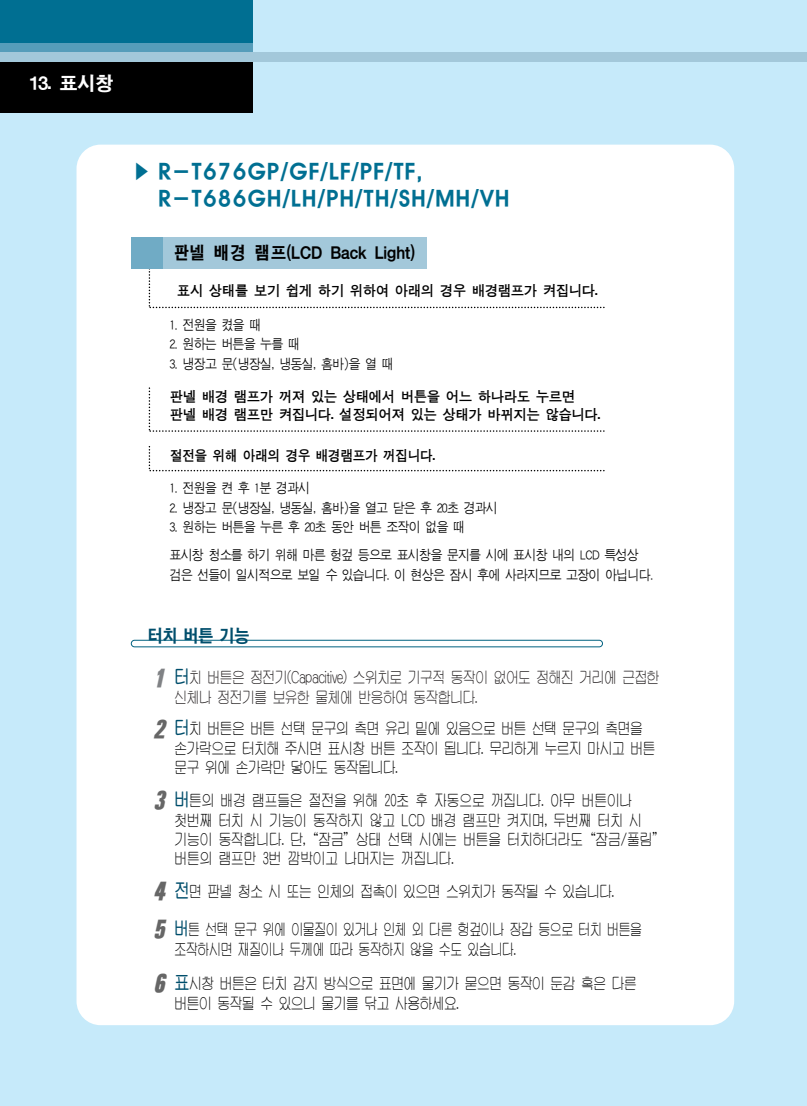
<style>
.page{position:relative;width:807px;height:1106px;background:#c6eafa}
.page>*{position:absolute;margin:0;border:0;box-sizing:border-box;transform-origin:0 0}
.t1{font:700 22.5px/27px "HY Wul Nun";color:#006f92;scale:.85 1}
.t2{font:19.5px "J Cbg K";color:#fff}
.t3{font:18px "J Cbg K";color:#000;scale:.9 1}
.t4{font:18px "J Cbg K";color:#004e6c;scale:.9 1}
.t5{font:15.75px/19.5px "J Cna RUSE";letter-spacing:-.025em;color:#000;scale:.8 1}
.t6{font:15.75px/19.4px "J Cna RUSE";color:#000;scale:.8 1}
.t7{font:15.75px/20.1px "J Cna RUSE";letter-spacing:-.025em;color:#231f20;scale:.8 1}
.t8{font:15.75px/20.1px "J Cna RUSE";letter-spacing:-.025em;color:#000;scale:.75 1}
.t9{font:15px/18px "J Ctg T";letter-spacing:-.085em;color:#000;scale:.95 1}
.t10{font:15px "J Ctg T";letter-spacing:-.085em;color:#000;scale:.9 1}
.t11{font:13.5px/28px "J Cmg J";letter-spacing:-.075em;color:#000;scale:.9 1}
.s1{font-family:"JCH Ead A";font-style:italic;font-size:27px;color:#808285}
.s2{font-family:"J Cna RUDE";font-size:18.75px;color:#004e6c}
.s3{font-family:"JCH Ead A";font-style:italic;font-size:27px;color:#666}
</style>
<div class="page">
<div style="left:0;top:61px;width:252px;height:52px;background:#000"></div>
<div style="left:0;top:0;width:252px;height:53px;background:#569dba"></div>
<div style="left:0;top:0;width:252px;height:43px;background:#006f92"></div>
<div style="left:0;top:52px;width:807px;height:10px;background:#a3c8da"></div>
<div style="left:77px;top:145px;width:657px;height:880px;background:#fff;border-radius:24px"></div>
<svg style="left:149px;top:268px;width:456px;height:40px"></svg>
<svg style="left:149px;top:388px;width:456px;height:44px"></svg>
<svg style="left:149px;top:446px;width:456px;height:25px"></svg>
<div style="left:131px;top:237px;width:296px;height:31px;background:#a3c8da"></div>
<div style="left:131px;top:237px;width:32px;height:31px;background:#70abc5"></div>
<div style="left:131px;top:640px;width:472px;height:7px;border:1px solid #006180;border-radius:3px"></div>
<h2 class="t2" style="left:29px;top:75px;width:86px">13. 표시창</h2>
<h1 class="t1" style="left:158px;top:160px;width:416px;text-indent:-25px">▶ R-T676GP/GF/LF/PF/TF,<br>R-T686GH/LH/PH/TH/SH/MH/VH</h1>
<h3 class="t3" style="left:173px;top:244px;width:270px">판넬 배경 램프(LCD Back Light)</h3>
<p class="t9" style="left:177px;top:283px;width:446px">표시 상태를 보기 쉽게 하기 위하여 아래의 경우 배경램프가 켜집니다.</p>
<p class="t11" style="left:169px;top:311px;width:103px">1. 전원을 켰을 때</p>
<p class="t11" style="left:169px;top:331px;width:147px">2. 원하는 버튼을 누를 때</p>
<p class="t11" style="left:169px;top:350px;width:251px">3. 냉장고 문(냉장실, 냉동실, 홈바)을 열 때</p>
<p class="t9" style="left:169px;top:388px;width:456px">판넬 배경 램프가 꺼져 있는 상태에서 버튼을 어느 하나라도 누르면 판넬 배경 램프만 켜집니다. 설정되어져 있는 상태가 바뀌지는 않습니다.</p>
<p class="t10" style="left:169px;top:449px;width:297px">절전을 위해 아래의 경우 배경램프가 꺼집니다.</p>
<p class="t11" style="left:169px;top:475px;width:158px">1. 전원을 켠 후 1분 경과시</p>
<p class="t11" style="left:169px;top:494px;width:367px">2. 냉장고 문(냉장실, 냉동실, 홈바)을 열고 닫은 후 20초 경과시</p>
<p class="t11" style="left:169px;top:514px;width:523px">3. 원하는 버튼을 누른 후 20초 동안 버튼 조작이 없을 때<br>표시창 청소를 하기 위해 마른 헝겊 등으로 표시창을 문지를 시에 표시창 내의 LCD 특성상</p>
<p class="t11" style="left:169px;top:561px;width:539px">검은 선들이 일시적으로 보일 수 있습니다. 이 현상은 잠시 후에 사라지므로 고장이 아닙니다.</p>
<h3 class="t4" style="left:147px;top:627px;width:116px">터치 버튼 기능</h3>
<p class="t7" style="left:175px;top:668px;width:608px;text-indent:-21px"><span class="s1">1</span> <span class="s2">터</span>치 버튼은 정전기(Capacitive) 스위치로 기구적 동작이 없어도 정해진 거리에 근접한 신체나 정전기를 보유한 물체에 반응하여 동작합니다.</p>
<p class="t5" style="left:175px;top:719px;width:602px;text-indent:-21px"><span class="s3">2</span> <span class="s2">터</span>치 버튼은 버튼 선택 문구의 측면 유리 밑에 있음으로 버튼 선택 문구의 측면을 손가락으로 터치해 주시면 표시창 버튼 조작이 됩니다. 무리하게 누르지 마시고 버튼 문구 위에 손가락만 닿아도 동작됩니다.</p>
<p class="t6" style="left:175px;top:791px;width:614px;text-indent:-21px"><span class="s3">3</span> <span class="s2">버</span>튼의 배경 램프들은 절전을 위해 20초 후 자동으로 꺼집니다. 아무 버튼이나 첫번째 터치 시 기능이 동작하지 않고 LCD 배경 램프만 켜지며, 두번째 터치 시 기능이 동작합니다. 단, “잠금”상태 선택 시에는 버튼을 터치하더라도“잠금/풀림” 버튼의 램프만 3번 깜박이고 나머지는 꺼집니다.</p>
<p class="t5" style="left:153px;top:882px;width:578px"><span class="s3">4</span> <span class="s2">전</span>면 판넬 청소 시 또는 인체의 접촉이 있으면 스위치가 동작될 수 있습니다.</p>
<p class="t8" style="left:175px;top:919px;width:625px;text-indent:-21px"><span class="s3">5</span> <span class="s2">버</span>튼 선택 문구 위에 이물질이 있거나 인체 외 다른 헝겊이나 장갑 등으로 터치 버튼을 조작하시면 재질이나 두께에 따라 동작하지 않을 수도 있습니다.</p>
<p class="t5" style="left:175px;top:973px;width:579px;line-height:20.1px;text-indent:-21px"><span class="s3">6</span> <span class="s2">표</span>시창 버튼은 터치 감지 방식으로 표면에 물기가 묻으면 동작이 둔감 혹은 다른 버튼이 동작될 수 있으니 물기를 닦고 사용하세요.</p>
</div>
